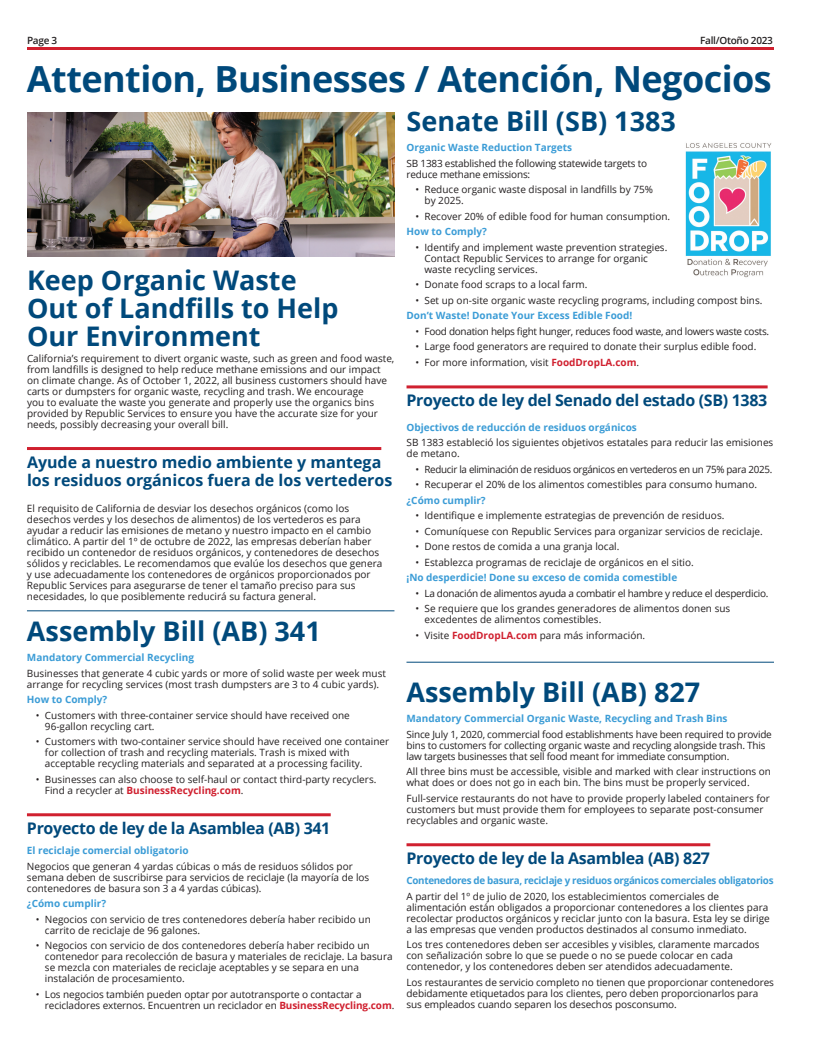
<style>
.page{position:relative;width:819px;height:1044px;background:#fff}
.page>*{position:absolute;margin:0;border:0;box-sizing:border-box;transform-origin:0 0}
.t1{font:700 36px "Open Sans";letter-spacing:-.015em;color:#00497b}
.t2{font:700 27px/28px "Open Sans";color:#00497b}
.t3{font:700 16px "Open Sans";letter-spacing:-.02em;color:#00497b}
.t4{font:700 16px/18px "Open Sans";color:#00497b}
.t5{font:10px/11px "Open Sans";color:#231f20}
.t6{font:700 10px "Open Sans";color:#3b9cd6}
.t7{font:10px/11px "Open Sans";letter-spacing:-.02em;color:#231f20}
.t8{font:10px "Open Sans";letter-spacing:-.03em;color:#231f20}
.t9{font:700 10px "Open Sans";letter-spacing:-.03em;color:#3b9cd6}
.t10{font:600 10px "Open Sans";letter-spacing:-.025em;color:#231f20}
.s1{font-weight:700;color:#d0202f}
</style>
<div class="page">
<hr style="left:27px;top:48px;width:747px;height:2px;background:#d0202f">
<hr style="left:27px;top:447px;width:354px;height:3px;background:#d0202f">
<img style="left:27px;top:112px;width:368px;height:144px">
<hr style="left:407px;top:385px;width:361px;height:3px;background:#d0202f">
<hr style="left:407px;top:843px;width:303px;height:3px;background:#d0202f">
<hr style="left:27px;top:813px;width:304px;height:3px;background:#d0202f">
<hr style="left:27px;top:610px;width:367px;height:1px;background:#00497b">
<hr style="left:407px;top:662px;width:367px;height:1px;background:#00497b">
<img style="left:685px;top:143px;width:87px;height:135px">
<p class="t10" style="left:27px;top:33px;width:32px">Page 3</p>
<p class="t10" style="left:700px;top:33px;width:74px">Fall/Otoño 2023</p>
<h1 class="t1" style="left:27px;top:53px;width:746px">Attention, Businesses / Atención, Negocios</h1>
<h2 class="t2" style="left:27px;top:266px;width:313px">Keep Organic Waste<br>Out of Landfills to Help<br>Our Environment</h2>
<p class="t5" style="left:27px;top:352px;width:369px">California’s requirement to divert organic waste, such as green and food waste, from landfills is designed to help reduce methane emissions and our impact on climate change. As of October 1, 2022, all business customers should have carts or dumpsters for organic waste, recycling and trash. We encourage<br>you to evaluate the waste you generate and properly use the organics bins provided by Republic Services to ensure you have the accurate size for your needs, possibly decreasing your overall bill.</p>
<h3 class="t4" style="left:27px;top:453px;width:367px">Ayude a nuestro medio ambiente y mantega los residuos orgánicos fuera de los vertederos</h3>
<p class="t5" style="left:27px;top:503px;width:357px">El requisito de California de desviar los desechos orgánicos (como los desechos verdes y los desechos de alimentos) de los vertederos es para ayudar a reducir las emisiones de metano y nuestro impacto en el cambio climático. A partir del 1º de octubre de 2022, las empresas deberían haber recibido un contenedor de residuos orgánicos, y contenedores de desechos sólidos y reciclables. Le recomendamos que evalúe los desechos que genera y use adecuadamente los contenedores de orgánicos proporcionados por Republic Services para asegurarse de tener el tamaño preciso para sus necesidades, lo que posiblemente reducirá su factura general.</p>
<h2 class="t2" style="left:27px;top:617px;width:295px">Assembly Bill (AB) 341</h2>
<p class="t6" style="left:27px;top:651px;width:169px">Mandatory Commercial Recycling</p>
<p class="t5" style="left:27px;top:667px;width:361px">Businesses that generate 4 cubic yards or more of solid waste per week must arrange for recycling services (most trash dumpsters are 3 to 4 cubic yards).</p>
<p class="t6" style="left:27px;top:693px;width:82px">How to Comply?</p>
<p class="t5" style="left:45px;top:709px;width:306px;text-indent:-9px">• Customers with three-container service should have received one<br>96-gallon recycling cart.</p>
<p class="t5" style="left:45px;top:736px;width:346px;text-indent:-9px">• Customers with two-container service should have received one container for collection of trash and recycling materials. Trash is mixed with acceptable recycling materials and separated at a processing facility.</p>
<p class="t5" style="left:45px;top:773px;width:333px;text-indent:-9px">• Businesses can also choose to self-haul or contact third-party recyclers.<br>Find a recycler at <span class="s1">BusinessRecycling.com</span>.</p>
<h3 class="t3" style="left:27px;top:817px;width:305px">Proyecto de ley de la Asamblea (AB) 341</h3>
<p class="t6" style="left:27px;top:844px;width:163px">El reciclaje comercial obligatorio</p>
<p class="t5" style="left:27px;top:860px;width:344px">Negocios que generan 4 yardas cúbicas o más de residuos sólidos por semana deben de suscribirse para servicios de reciclaje (la mayoría de los contenedores de basura son 3 a 4 yardas cúbicas).</p>
<p class="t6" style="left:27px;top:897px;width:81px">¿Cómo cumplir?</p>
<p class="t5" style="left:45px;top:913px;width:327px;text-indent:-9px">• Negocios con servicio de tres contenedores debería haber recibido un carrito de reciclaje de 96 galones.</p>
<p class="t5" style="left:45px;top:940px;width:349px;text-indent:-9px">• Negocios con servicio de dos contenedores debería haber recibido un contenedor para recolección de basura y materiales de reciclaje. La basura se mezcla con materiales de reciclaje aceptables y se separa en una instalación de procesamiento.</p>
<p class="t5" style="left:45px;top:988px;width:351px;text-indent:-9px">• Los negocios también pueden optar por autotransporte o contactar a recicladores externos. Encuentren un reciclador en <span class="s1">BusinessRecycling.com</span>.</p>
<h2 class="t2" style="left:407px;top:107px;width:271px">Senate Bill (SB) 1383</h2>
<p class="t6" style="left:407px;top:141px;width:167px">Organic Waste Reduction Targets</p>
<p class="t7" style="left:407px;top:158px;width:242px">SB 1383 established the following statewide targets to reduce methane emissions:</p>
<p class="t5" style="left:425px;top:184px;width:230px;text-indent:-9px">• Reduce organic waste disposal in landfills by 75% by 2025.</p>
<p class="t5" style="left:416px;top:211px;width:256px">• Recover 20% of edible food for human consumption.</p>
<p class="t6" style="left:407px;top:225px;width:82px">How to Comply?</p>
<p class="t5" style="left:425px;top:242px;width:244px;text-indent:-9px">• Identify and implement waste prevention strategies.<br>Contact Republic Services to arrange for organic waste recycling services.</p>
<p class="t5" style="left:416px;top:279px;width:173px">• Donate food scraps to a local farm.</p>
<p class="t5" style="left:416px;top:295px;width:348px">• Set up on-site organic waste recycling programs, including compost bins.</p>
<p class="t6" style="left:407px;top:309px;width:227px">Don’t Waste! Donate Your Excess Edible Food!</p>
<p class="t8" style="left:416px;top:324px;width:355px">• Food donation helps fight hunger, reduces food waste, and lowers waste costs.</p>
<p class="t5" style="left:416px;top:341px;width:342px">• Large food generators are required to donate their surplus edible food.</p>
<p class="t5" style="left:416px;top:357px;width:225px">• For more information, visit <span class="s1">FoodDropLA.com</span>.</p>
<h3 class="t3" style="left:407px;top:389px;width:362px">Proyecto de ley del Senado del estado (SB) 1383</h3>
<p class="t6" style="left:407px;top:420px;width:232px">Objectivos de reducción de residuos orgánicos</p>
<p class="t5" style="left:407px;top:437px;width:368px">SB 1383 estableció los siguientes objetivos estatales para reducir las emisiones de metano.</p>
<p class="t8" style="left:416px;top:462px;width:358px">• Reducir la eliminación de residuos orgánicos en vertederos en un 75% para 2025.</p>
<p class="t5" style="left:416px;top:479px;width:343px">• Recuperar el 20% de los alimentos comestibles para consumo humano.</p>
<p class="t6" style="left:407px;top:493px;width:81px">¿Cómo cumplir?</p>
<p class="t5" style="left:416px;top:510px;width:310px">• Identifique e implemente estrategias de prevención de residuos.</p>
<p class="t5" style="left:416px;top:526px;width:349px">• Comuníquese con Republic Services para organizar servicios de reciclaje.</p>
<p class="t5" style="left:416px;top:541px;width:205px">• Done restos de comida a una granja local.</p>
<p class="t5" style="left:416px;top:557px;width:280px">• Establezca programas de reciclaje de orgánicos en el sitio.</p>
<p class="t6" style="left:407px;top:571px;width:272px">¡No desperdicie! Done su exceso de comida comestible</p>
<p class="t8" style="left:416px;top:586px;width:354px">• La donación de alimentos ayuda a combatir el hambre y reduce el desperdicio.</p>
<p class="t5" style="left:425px;top:603px;width:307px;text-indent:-9px">• Se requiere que los grandes generadores de alimentos donen sus excedentes de alimentos comestibles.</p>
<p class="t5" style="left:416px;top:630px;width:231px">• Visite <span class="s1">FoodDropLA.com</span> para más información.</p>
<h2 class="t2" style="left:407px;top:678px;width:295px">Assembly Bill (AB) 827</h2>
<p class="t6" style="left:407px;top:712px;width:323px">Mandatory Commercial Organic Waste, Recycling and Trash Bins</p>
<p class="t7" style="left:407px;top:728px;width:367px">Since July 1, 2020, commercial food establishments have been required to provide bins to customers for collecting organic waste and recycling alongside trash. This law targets businesses that sell food meant for immediate consumption.</p>
<p class="t5" style="left:407px;top:766px;width:366px">All three bins must be accessible, visible and marked with clear instructions on what does or does not go in each bin. The bins must be properly serviced.</p>
<p class="t5" style="left:407px;top:792px;width:365px">Full-service restaurants do not have to provide properly labeled containers for customers but must provide them for employees to separate post-consumer recyclables and organic waste.</p>
<h3 class="t3" style="left:407px;top:847px;width:305px">Proyecto de ley de la Asamblea (AB) 827</h3>
<p class="t9" style="left:407px;top:874px;width:369px">Contenedores de basura, reciclaje y residuos orgánicos comerciales obligatorios</p>
<p class="t5" style="left:407px;top:890px;width:365px">A partir del 1º de julio de 2020, los establecimientos comerciales de alimentación están obligados a proporcionar contenedores a los clientes para recolectar productos orgánicos y reciclar junto con la basura. Esta ley se dirige a las empresas que venden productos destinados al consumo inmediato.</p>
<p class="t5" style="left:407px;top:939px;width:355px">Los tres contenedores deben ser accesibles y visibles, claramente marcados con señalización sobre lo que se puede o no se puede colocar en cada contenedor, y los contenedores deben ser atendidos adecuadamente.</p>
<p class="t5" style="left:407px;top:976px;width:369px">Los restaurantes de servicio completo no tienen que proporcionar contenedores debidamente etiquetados para los clientes, pero deben proporcionarlos para sus empleados cuando separen los desechos posconsumo.</p>
</div>
